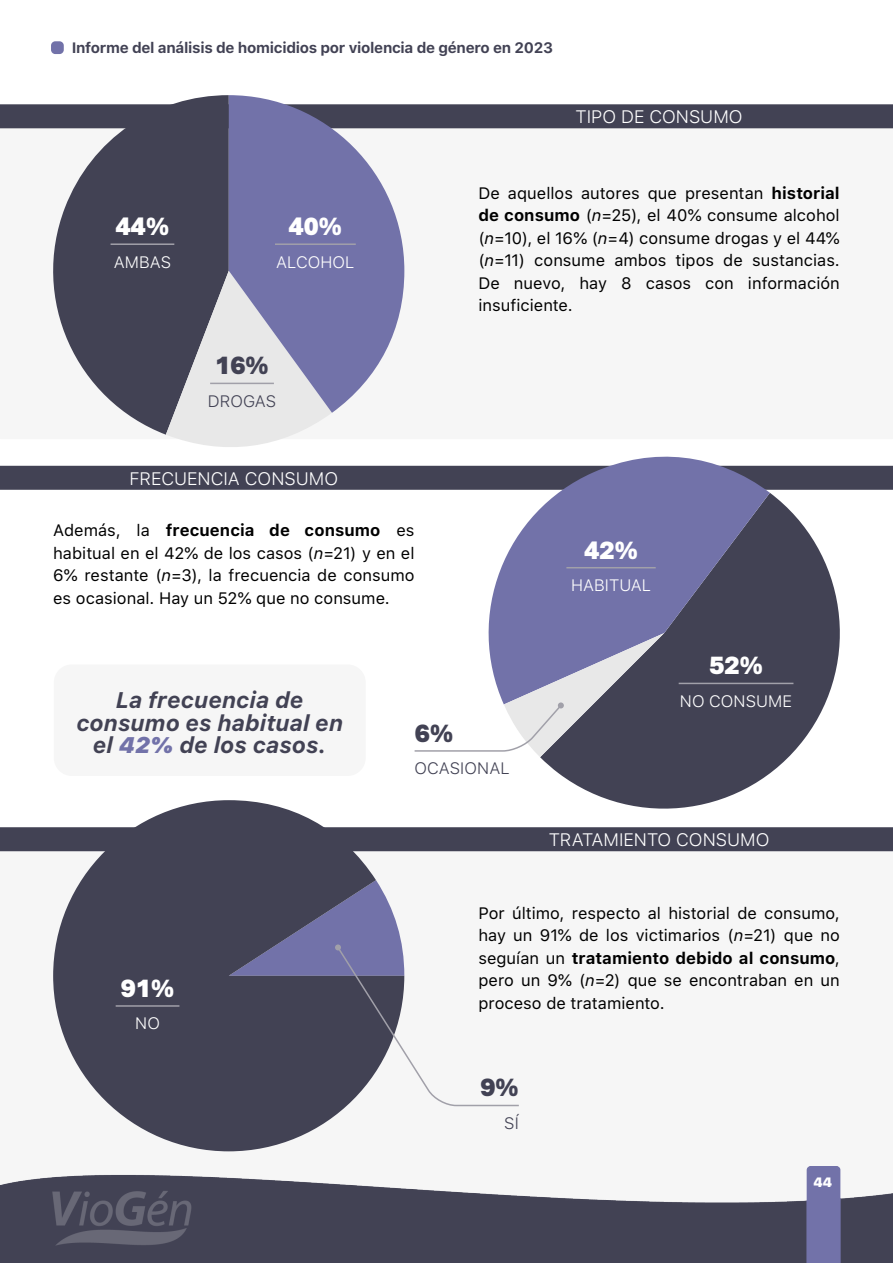
<style>
.page{position:relative;width:893px;height:1263px;background:#fff}
.page>*{position:absolute;margin:0;border:0;box-sizing:border-box;transform-origin:0 0}
.t1{font:900 27px "Aptos";letter-spacing:-.02em;color:#fff}
.t2{font:900 27px "Aptos";color:#424254}
._01_Head_04{font:italic 700 22.5px/22.5px "SF Pro Text";color:#424254;text-align:center}
._01_Head_04-2{font:300 18px "SF Pro Text";color:#fff}
._01_TextoGeneral{font:16.5px/22.5px "SF Pro Text";color:#000;text-align:justify}
._01_TextoGeneral-2{font:700 16.5px "SF Pro Text";letter-spacing:.005em;color:#000}
.t3{font:300 16.5px "SF Pro Text";letter-spacing:.005em;color:#fff}
.t4{font:300 16.5px "SF Pro Text";letter-spacing:.005em;color:#424254}
.t5{font:700 15px "SF Pro Text";letter-spacing:-.02em;color:#424254}
.t6{font:900 13.5px "SF Pro Display";color:#fff}
.s1{font-weight:700}
.s2{font-style:italic}
.s3{font-weight:900;color:#7272a9}
.s4{font-weight:400}
</style>
<div class="page">
<div style="left:0;top:827px;width:893px;height:24px;background:#424254"></div>
<div style="left:0;top:466px;width:893px;height:24px;background:#424254"></div>
<div style="left:0;top:104px;width:893px;height:24px;background:#424254"></div>
<svg style="left:30px;top:95px;width:199px;height:340px;fill:#424254"></svg>
<svg style="left:166px;top:271px;width:166px;height:176px;background:#aeaeb4"></svg>
<svg style="left:229px;top:95px;width:175px;height:318px;fill:#7272a9"></svg>
<hr style="left:111px;top:243px;width:63px;height:2px;background:#a1a0a9">
<hr style="left:275px;top:243px;width:81px;height:2px;background:#a1a0a9">
<hr style="left:210px;top:383px;width:64px;height:1px;background:#a1a0a9">
<svg style="left:540px;top:493px;width:323px;height:335px;fill:#424254"></svg>
<svg style="left:464px;top:456px;width:306px;height:248px;fill:#7272a9"></svg>
<hr style="left:566px;top:567px;width:90px;height:1px;background:#a1a0a9">
<hr style="left:679px;top:683px;width:114px;height:1px;background:#a1a0a9">
<svg style="left:414px;top:633px;width:250px;height:124px"></svg>
<div style="left:54px;top:664px;width:312px;height:112px;background:#f6f6f6;border-radius:18px"></div>
<img style="left:0;top:1166px;width:893px;height:97px">
<div style="left:51px;top:41px;width:13px;height:13px;background:#7272a9;border-radius:4px"></div>
<svg style="left:53px;top:800px;width:351px;height:351px;fill:#424254"></svg>
<svg style="left:229px;top:880px;width:290px;height:227px"></svg>
<hr style="left:116px;top:1005px;width:63px;height:2px;background:#a1a0a9">
<p class="t5" style="left:72px;top:39px;width:483px">Informe del análisis de homicidios por violencia de género en 2023</p>
<p class="_01_Head_04-2" style="left:575px;top:107px;width:169px">TIPO DE CONSUMO</p>
<p class="t1" style="left:116px;top:208px;width:55px">44%</p>
<p class="t3" style="left:114px;top:252px;width:59px">AMBAS</p>
<p class="t1" style="left:288px;top:208px;width:55px">40%</p>
<p class="t3" style="left:276px;top:252px;width:80px">ALCOHOL</p>
<p class="t2" style="left:215px;top:347px;width:55px">16%</p>
<p class="t4" style="left:208px;top:391px;width:70px">DROGAS</p>
<p class="_01_Head_04-2" style="left:130px;top:468px;width:210px">FRECUENCIA CONSUMO</p>
<p class="_01_TextoGeneral" style="left:53px;top:519px;width:363px">Además, la <span class="s1">frecuencia de consumo</span> es habitual en el 42% de los casos (<span class="s2">n</span>=21) y en el 6% restante (<span class="s2">n</span>=3), la frecuencia de consumo es ocasional. Hay un 52% que no consume.</p>
<p class="_01_TextoGeneral" style="left:478px;top:182px;width:363px">De aquellos autores que presentan <span class="s1">historial de consumo</span> (<span class="s2">n</span>=25), el 40% consume alcohol (<span class="s2">n</span>=10), el 16% (<span class="s2">n</span>=4) consume drogas y el 44% (<span class="s2">n</span>=11) consume ambos tipos de sustancias.<br>De nuevo, hay 8 casos con información insuficiente.</p>
<p class="t1" style="left:584px;top:531px;width:55px">42%</p>
<p class="t3" style="left:571px;top:576px;width:82px">HABITUAL</p>
<p class="_01_Head_04" style="left:76px;top:688px;width:268px">La frecuencia de consumo es habitual en el <span class="s3">42%</span> de los casos.</p>
<p class="t1" style="left:121px;top:969px;width:55px">91%</p>
<p class="t3" style="left:135px;top:1014px;width:26px">NO</p>
<p class="t2" style="left:415px;top:714px;width:40px">6%</p>
<p class="t4" style="left:415px;top:759px;width:96px">OCASIONAL</p>
<p class="t1" style="left:709px;top:647px;width:55px">52%</p>
<p class="t3" style="left:680px;top:691px;width:114px">NO CONSUME</p>
<p class="_01_Head_04-2" style="left:549px;top:830px;width:222px">TRATAMIENTO CONSUMO</p>
<p class="_01_TextoGeneral" style="left:478px;top:902px;width:363px">Por último, respecto al historial de consumo,</p>
<p class="_01_TextoGeneral" style="left:478px;top:924px;width:363px">hay un 91% de los victimarios (<span class="s2">n</span>=21) que no</p>
<p class="_01_TextoGeneral-2" style="left:478px;top:948px;width:363px"><span class="s4">seguían un</span> tratamiento debido al consumo<span class="s4">,</span></p>
<p class="_01_TextoGeneral" style="left:478px;top:969px;width:363px">pero un 9% (<span class="s2">n</span>=2) que se encontraban en un</p>
<p class="_01_TextoGeneral" style="left:478px;top:992px;width:188px">proceso de tratamiento.</p>
<p class="t2" style="left:480px;top:1069px;width:40px">9%</p>
<p class="t4" style="left:504px;top:1113px;width:16px">SÍ</p>
<p class="t6" style="left:814px;top:1174px;width:20px">44</p>
</div>
